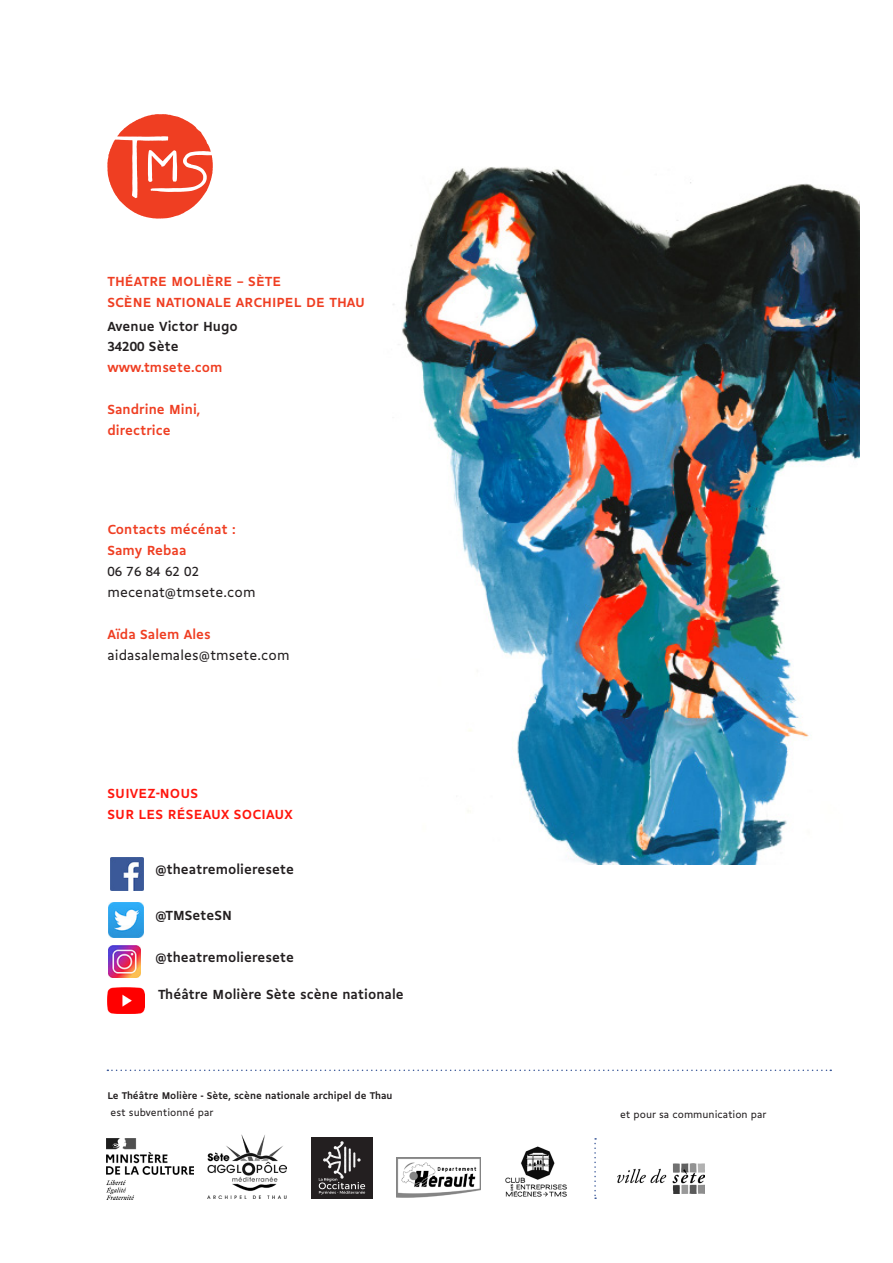
<style>
.page{position:relative;width:893px;height:1263px;background:#fff}
.page>*{position:absolute;margin:0;border:0;box-sizing:border-box;transform-origin:0 0}
.Texte_Gemeli{font:700 14.25px/21px "Gemeli";letter-spacing:.005em;color:#ef3e22}
.Texte_Gemeli-2{font:700 14.25px "Gemeli";letter-spacing:.005em;color:#231f20}
.Texte_Gemeli-3{font:14.25px "Gemeli";letter-spacing:.005em;color:#231f20}
.Texte_Gemeli-4{font:700 14.25px "Gemeli";letter-spacing:.015em;color:#ff160d}
.t1{font:700 10.5px "Gemeli";color:#231f20}
.t2{font:10.5px "Gemeli";color:#231f20}
</style>
<div class="page">
<svg style="left:107px;top:114px;width:106px;height:105px"></svg>
<img style="left:397px;top:1158px;width:84px;height:40px">
<img style="left:106px;top:1138px;width:87px;height:61px">
<img style="left:312px;top:1138px;width:60px;height:60px">
<img style="left:208px;top:1134px;width:79px;height:65px">
<img style="left:618px;top:1163px;width:87px;height:30px">
<img style="left:505px;top:1146px;width:62px;height:51px">
<svg style="left:107px;top:1069px;width:724px;height:2px"></svg>
<svg style="left:594px;top:1138px;width:2px;height:61px"></svg>
<img style="left:110px;top:858px;width:33px;height:33px">
<img style="left:108px;top:902px;width:36px;height:36px">
<img style="left:109px;top:946px;width:31px;height:31px">
<img style="left:108px;top:987px;width:37px;height:26px">
<img style="left:393px;top:167px;width:466px;height:697px">
<p class="Texte_Gemeli" style="left:107px;top:270px;width:259px">THÉATRE MOLIÈRE – SÈTE<br>SCÈNE NATIONALE ARCHIPEL DE THAU</p>
<p class="Texte_Gemeli-2" style="left:107px;top:316px;width:132px">Avenue Victor Hugo</p>
<p class="Texte_Gemeli-2" style="left:107px;top:336px;width:73px">34200 Sète</p>
<p class="Texte_Gemeli" style="left:107px;top:355px;width:117px">www.tmsete.com</p>
<p class="Texte_Gemeli" style="left:107px;top:397px;width:95px">Sandrine Mini,</p>
<p class="Texte_Gemeli" style="left:107px;top:418px;width:65px">directrice</p>
<p class="Texte_Gemeli" style="left:107px;top:517px;width:130px">Contacts mécénat :</p>
<p class="Texte_Gemeli" style="left:107px;top:538px;width:81px">Samy Rebaa</p>
<p class="Texte_Gemeli-3" style="left:107px;top:561px;width:93px">06 76 84 62 02</p>
<p class="Texte_Gemeli-3" style="left:107px;top:582px;width:150px">mecenat@tmsete.com</p>
<p class="Texte_Gemeli" style="left:107px;top:622px;width:105px">Aïda Salem Ales</p>
<p class="Texte_Gemeli-3" style="left:107px;top:645px;width:184px">aidasalemales@tmsete.com</p>
<p class="Texte_Gemeli-4" style="left:107px;top:783px;width:92px">SUIVEZ-NOUS</p>
<p class="Texte_Gemeli-4" style="left:107px;top:804px;width:187px">SUR LES RÉSEAUX SOCIAUX</p>
<p class="Texte_Gemeli-2" style="left:155px;top:859px;width:140px">@theatremolieresete</p>
<p class="Texte_Gemeli-2" style="left:155px;top:905px;width:78px">@TMSeteSN</p>
<p class="Texte_Gemeli-2" style="left:155px;top:947px;width:140px">@theatremolieresete</p>
<p class="Texte_Gemeli-2" style="left:158px;top:984px;width:247px">Théâtre Molière Sète scène nationale</p>
<p class="t1" style="left:107px;top:1088px;width:287px">Le Théâtre Molière - Sète, scène nationale archipel de Thau</p>
<p class="t2" style="left:111px;top:1105px;width:104px">est subventionné par</p>
<p class="t2" style="left:620px;top:1107px;width:148px">et pour sa communication par</p>
</div>
